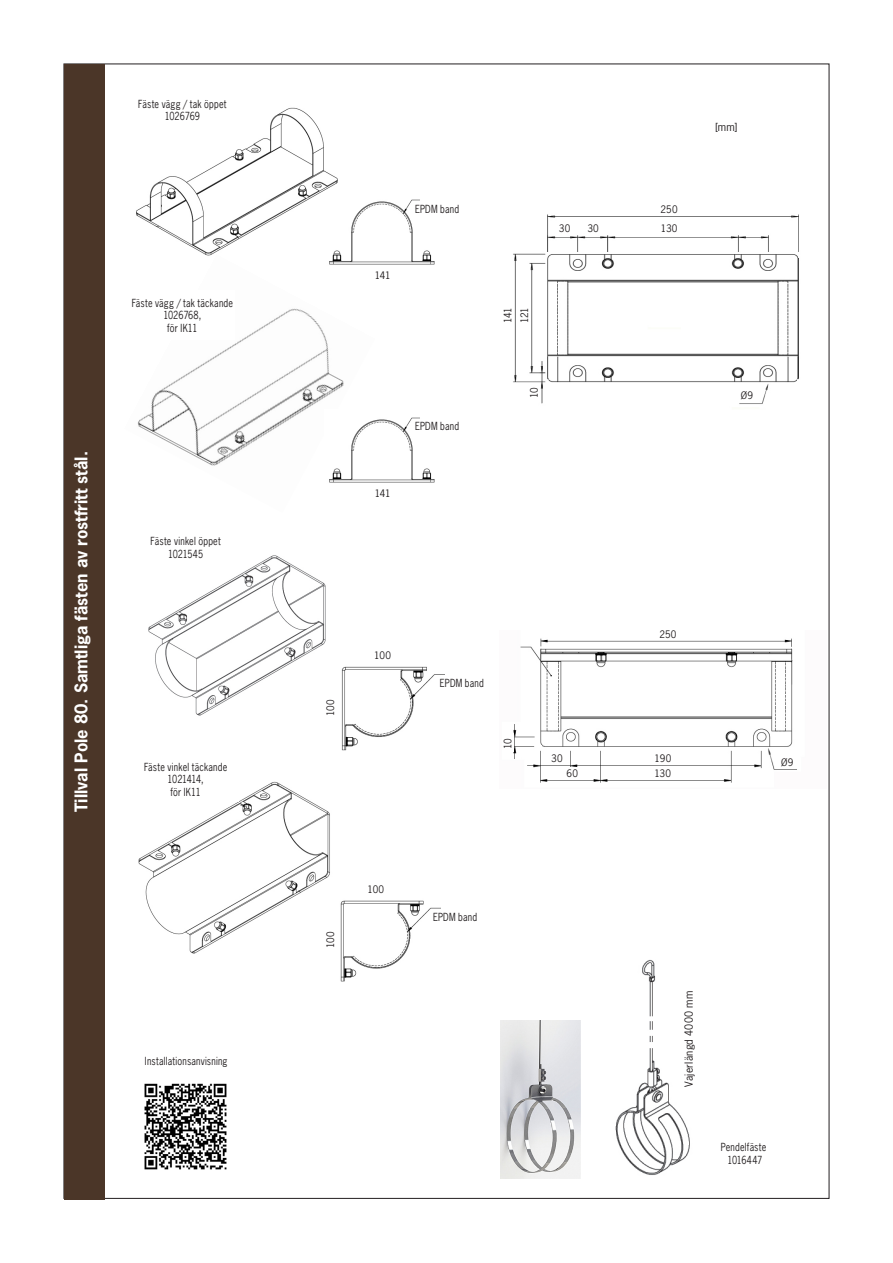
<style>
.page{position:relative;width:893px;height:1263px;background:#fff}
.page>*{position:absolute;margin:0;border:0;box-sizing:border-box;transform-origin:0 0}
.t1{font:700 16.5px "News Gothic Std";color:#fff}
.Skissmått{font:10.5px "News Gothic Std";letter-spacing:.02em;color:#231f20;scale:.85 1}
.Skissmått-2{font:10.5px "News Gothic Std";letter-spacing:.02em;color:#231f20}
.Skissmått-3{font:10.5px "News Gothic Std";letter-spacing:-.01em;color:#231f20;scale:.85 1}
.Skissmått-4{font:10.5px "News Gothic Std";letter-spacing:-.005em;color:#231f20;scale:.85 1}
.Skissmått-5{font:10.5px "News Gothic Std";letter-spacing:-.05em;color:#231f20;scale:.85 1}
.Skissmått-6{font:10.5px "News Gothic Std";letter-spacing:-.04em;color:#231f20;scale:.85 1}
.Skissmått-7{font:9.75px "News Gothic Std";letter-spacing:-.01em;color:#231f20}
</style>
<div class="page">
<div style="left:64px;top:64px;width:40px;height:1135px;background:#4b3628"></div>
<img style="left:136px;top:107px;width:202px;height:147px">
<div style="left:130px;top:96px;width:105px;height:28px;background:#fff"></div>
<img style="left:137px;top:254px;width:207px;height:212px">
<div style="left:130px;top:290px;width:105px;height:50px;background:#fff"></div>
<img style="left:148px;top:555px;width:178px;height:161px">
<div style="left:133px;top:533px;width:105px;height:29px;background:#fff"></div>
<img style="left:138px;top:781px;width:192px;height:173px">
<div style="left:133px;top:756px;width:105px;height:45px;background:#fff"></div>
<img style="left:513px;top:214px;width:286px;height:190px">
<div style="left:654px;top:203px;width:30px;height:12px;background:#fff"></div>
<div style="left:654px;top:223px;width:30px;height:12px;background:#fff"></div>
<div style="left:518px;top:300px;width:12px;height:30px;background:#fff"></div>
<div style="left:502px;top:300px;width:12px;height:30px;background:#fff"></div>
<div style="left:528px;top:384px;width:12px;height:16px;background:#fff"></div>
<div style="left:585px;top:223px;width:16px;height:12px;background:#fff"></div>
<div style="left:556px;top:223px;width:17px;height:12px;background:#fff"></div>
<div style="left:735px;top:390px;width:24px;height:11px;background:#fff"></div>
<img style="left:513px;top:638px;width:284px;height:145px">
<div style="left:653px;top:628px;width:30px;height:12px;background:#fff"></div>
<div style="left:549px;top:753px;width:16px;height:11px;background:#fff"></div>
<div style="left:564px;top:767px;width:16px;height:12px;background:#fff"></div>
<div style="left:648px;top:767px;width:29px;height:12px;background:#fff"></div>
<div style="left:648px;top:753px;width:30px;height:11px;background:#fff"></div>
<div style="left:502px;top:735px;width:12px;height:16px;background:#fff"></div>
<div style="left:775px;top:756px;width:24px;height:12px;background:#fff"></div>
<img style="left:341px;top:666px;width:103px;height:85px">
<div style="left:325px;top:693px;width:11px;height:29px;background:#fff"></div>
<div style="left:437px;top:676px;width:50px;height:14px;background:#fff"></div>
<img style="left:340px;top:900px;width:100px;height:82px">
<div style="left:325px;top:925px;width:11px;height:30px;background:#fff"></div>
<div style="left:430px;top:910px;width:50px;height:13px;background:#fff"></div>
<img style="left:325px;top:191px;width:110px;height:79px">
<div style="left:412px;top:202px;width:50px;height:13px;background:#fff"></div>
<img style="left:325px;top:409px;width:110px;height:74px">
<div style="left:412px;top:419px;width:50px;height:14px;background:#fff"></div>
<img style="left:500px;top:1021px;width:81px;height:157px">
<img style="left:144px;top:1083px;width:83px;height:87px">
<img style="left:615px;top:960px;width:75px;height:215px">
<div style="left:682px;top:982px;width:13px;height:113px;background:#fff"></div>
<p class="Skissmått" style="left:138px;top:97px;width:105px">Fäste vägg / tak öppet</p>
<p class="Skissmått-3" style="left:165px;top:110px;width:43px">1026769</p>
<p class="Skissmått" style="left:132px;top:296px;width:121px">Fäste vägg / tak täckande</p>
<p class="Skissmått-4" style="left:163px;top:309px;width:46px">1026768,</p>
<p class="Skissmått" style="left:167px;top:321px;width:37px">för IK11</p>
<p class="t1" style="left:70px;top:812px;width:362px;rotate:-90deg">Tillval Pole 80. Samtliga fästen av rostfritt stål.</p>
<p class="Skissmått" style="left:151px;top:534px;width:84px">Fäste vinkel öppet</p>
<p class="Skissmått-3" style="left:168px;top:547px;width:43px">1021545</p>
<p class="Skissmått" style="left:144px;top:760px;width:99px">Fäste vinkel täckande</p>
<p class="Skissmått-5" style="left:168px;top:772px;width:44px">1021414,</p>
<p class="Skissmått" style="left:170px;top:785px;width:37px">för IK11</p>
<p class="Skissmått" style="left:145px;top:1055px;width:99px">Installationsanvisning</p>
<p class="Skissmått-7" style="left:375px;top:269px;width:17px">141</p>
<p class="Skissmått" style="left:415px;top:202px;width:53px">EPDM band</p>
<p class="Skissmått-7" style="left:375px;top:487px;width:17px">141</p>
<p class="Skissmått" style="left:415px;top:419px;width:53px">EPDM band</p>
<p class="Skissmått-7" style="left:559px;top:222px;width:13px">30</p>
<p class="Skissmått-7" style="left:587px;top:222px;width:13px">30</p>
<p class="Skissmått-7" style="left:501px;top:323px;width:17px;rotate:-90deg">141</p>
<p class="Skissmått-7" style="left:518px;top:323px;width:18px;rotate:-90deg">121</p>
<p class="Skissmått-7" style="left:528px;top:398px;width:12px;rotate:-90deg">10</p>
<p class="Skissmått-7" style="left:661px;top:203px;width:18px">250</p>
<p class="Skissmått-7" style="left:661px;top:222px;width:18px">130</p>
<p class="Skissmått-2" style="left:715px;top:121px;width:24px">[mm]</p>
<p class="Skissmått-7" style="left:741px;top:389px;width:14px">Ø9</p>
<p class="Skissmått-7" style="left:324px;top:716px;width:18px;rotate:-90deg">100</p>
<p class="Skissmått-7" style="left:374px;top:649px;width:18px">100</p>
<p class="Skissmått-7" style="left:324px;top:948px;width:18px;rotate:-90deg">100</p>
<p class="Skissmått-7" style="left:368px;top:883px;width:18px">100</p>
<p class="Skissmått" style="left:440px;top:677px;width:53px">EPDM band</p>
<p class="Skissmått-7" style="left:501px;top:749px;width:12px;rotate:-90deg">10</p>
<p class="Skissmått-7" style="left:551px;top:752px;width:13px">30</p>
<p class="Skissmått-7" style="left:659px;top:628px;width:18px">250</p>
<p class="Skissmått-7" style="left:655px;top:752px;width:18px">190</p>
<p class="Skissmått-7" style="left:567px;top:767px;width:13px">60</p>
<p class="Skissmått-7" style="left:654px;top:767px;width:18px">130</p>
<p class="Skissmått-7" style="left:781px;top:756px;width:14px">Ø9</p>
<p class="Skissmått" style="left:433px;top:910px;width:53px">EPDM band</p>
<p class="Skissmått-2" style="left:682px;top:1086px;width:97px;rotate:-90deg">Vajerlängd 4000 mm</p>
<p class="Skissmått" style="left:721px;top:1140px;width:55px">Pendelfäste</p>
<p class="Skissmått-6" style="left:727px;top:1153px;width:43px">1016447</p>
</div>
